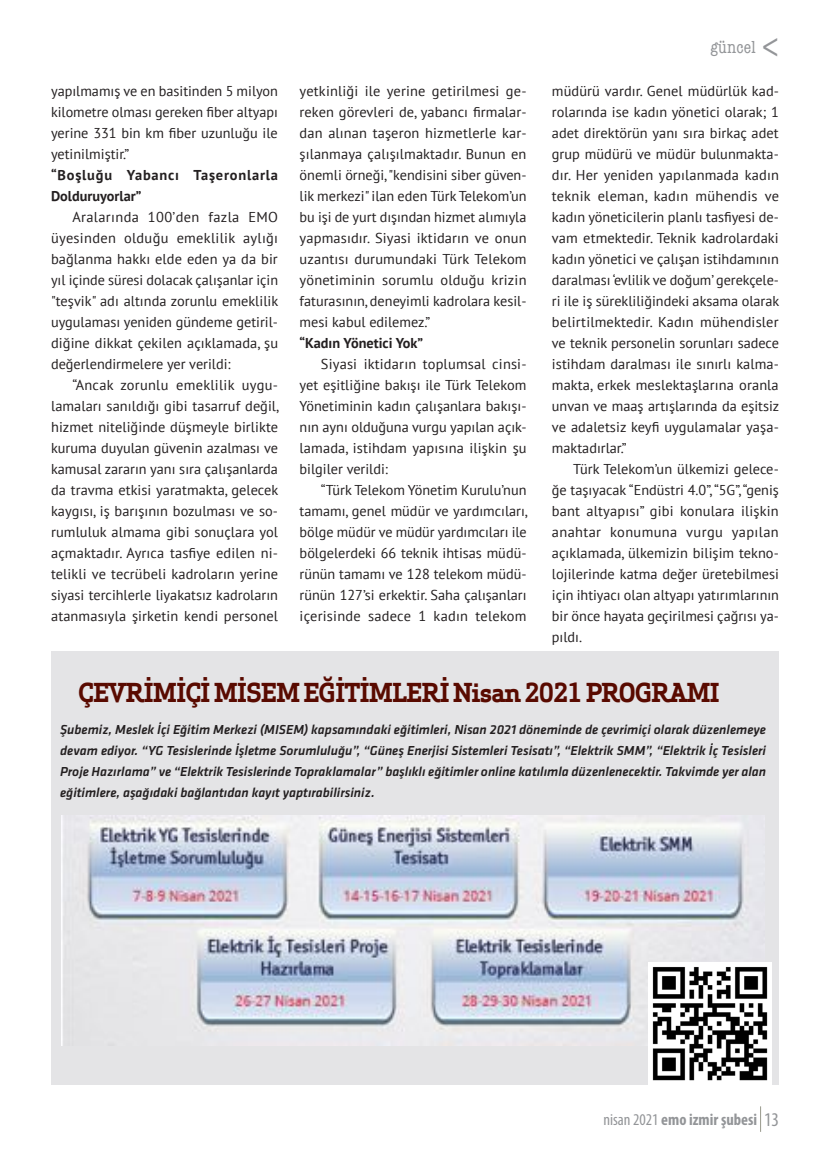
<style>
.page{position:relative;width:830px;height:1170px;background:#fff}
.page>*{position:absolute;margin:0;border:0;box-sizing:border-box;transform-origin:0 0}
.t1{font:700 25.5px "Apex Serif";letter-spacing:-.04em;color:#590a00}
.t2{font:condensed 18px "American Typewriter";letter-spacing:.01em;color:#939598}
.t3{font:700 condensed 16.5px "Myriad Pro";color:#939598}
.t4{font:14.25px/21px "PT Sans";color:#231f20;text-align:justify}
.t5{font:700 14.25px/21px "PT Sans";letter-spacing:.055em;color:#231f20}
.t6{font:700 14.25px "PT Sans";color:#231f20}
.t7{font:italic 500 13.5px/21px "Klavika";color:#231f20;text-align:justify}
.s1{font-weight:400}
.s2{font-weight:400;font-size:19.5px}
</style>
<div class="page">
<div style="left:51px;top:651px;width:727px;height:433px;background:#e4e4e6"></div>
<img style="left:61px;top:815px;width:702px;height:230px">
<img style="left:648px;top:962px;width:123px;height:122px">
<p class="t2" style="left:710px;top:37px;width:47px">güncel</p>
<p class="t4" style="left:299px;top:81px;width:228px">yetkinliği ile yerine getirilmesi ge&shy;reken görevleri de, yabancı firmalar&shy;dan alınan taşeron hizmetlerle kar&shy;şılanmaya çalışılmaktadır. Bunun en önemli örneği, "kendisini siber güven&shy;lik merkezi" ilan eden Türk Telekom’un bu işi de yurt dışından hizmet alımıyla yapmasıdır. Siyasi iktidarın ve onun uzantısı durumundaki Türk Telekom yönetiminin sorumlu olduğu krizin faturasının, deneyimli kadrolara kesil&shy;mesi kabul edilemez.”</p>
<p class="t6" style="left:299px;top:335px;width:125px">“Kadın Yönetici Yok”</p>
<p class="t4" style="left:299px;top:354px;width:228px;text-indent:21px">Siyasi iktidarın toplumsal cinsi&shy;yet eşitliğine bakışı ile Türk Telekom Yönetiminin kadın çalışanlara bakışı&shy;nın aynı olduğuna vurgu yapılan açık&shy;lamada, istihdam yapısına ilişkin şu bilgiler verildi:</p>
<p class="t4" style="left:299px;top:480px;width:229px;text-indent:21px">“Türk Telekom Yönetim Kurulu’nun tamamı, genel müdür ve yardımcıları, bölge müdür ve müdür yardımcıları ile bölgelerdeki 66 teknik ihtisas müdü&shy;rünün tamamı ve 128 telekom müdü&shy;rünün 127’si erkektir. Saha çalışanları içerisinde sadece 1 kadın telekom</p>
<p class="t4" style="left:551px;top:81px;width:229px">müdürü vardır. Genel müdürlük kad&shy;rolarında ise kadın yönetici olarak; 1 adet direktörün yanı sıra birkaç adet grup müdürü ve müdür bulunmakta&shy;dır. Her yeniden yapılanmada kadın teknik eleman, kadın mühendis ve kadın yöneticilerin planlı tasfiyesi de&shy;vam etmektedir. Teknik kadrolardaki kadın yönetici ve çalışan istihdamının daralması ‘evlilik ve doğum’ gerekçele&shy;ri ile iş sürekliliğindeki aksama olarak belirtilmektedir. Kadın mühendisler ve teknik personelin sorunları sadece istihdam daralması ile sınırlı kalma&shy;makta, erkek meslektaşlarına oranla unvan ve maaş artışlarında da eşitsiz ve adaletsiz keyfi uygulamalar yaşa&shy;maktadırlar.”</p>
<p class="t4" style="left:551px;top:459px;width:228px;text-indent:21px">Türk Telekom’un ülkemizi gelece&shy;ğe taşıyacak “Endüstri 4.0”, “5G”, “geniş bant altyapısı” gibi konulara ilişkin anahtar konumuna vurgu yapılan açıklamada, ülkemizin bilişim tekno&shy;lojilerinde katma değer üretebilmesi için ihtiyacı olan altyapı yatırımlarının bir önce hayata geçirilmesi çağrısı ya&shy;pıldı.</p>
<h1 class="t1" style="left:78px;top:677px;width:643px">ÇEVRİMİÇİ MİSEM EĞİTİMLERİ Nisan 2021 PROGRAMI</h1>
<p class="t7" style="left:60px;top:718px;width:707px">Şubemiz, Meslek İçi Eğitim Merkezi (MISEM) kapsamındaki eğitimleri, Nisan 2021 döneminde de çevrimiçi olarak düzenlemeye devam ediyor. “YG Tesislerinde İşletme Sorumluluğu”, “Güneş Enerjisi Sistemleri Tesisatı”, “Elektrik SMM”, “Elektrik İç Tesisleri Proje Hazırlama” ve “Elektrik Tesislerinde Topraklamalar” başlıklı eğitimler online katılımla düzenlenecektir. Takvimde yer alan eğitimlere, aşağıdaki bağlantıdan kayıt yaptırabilirsiniz.</p>
<p class="t4" style="left:51px;top:81px;width:228px">yapılmamış ve en basitinden 5 milyon kilometre olması gereken fiber altyapı yerine 331 bin km fiber uzunluğu ile yetinilmiştir.”</p>
<p class="t5" style="left:51px;top:165px;width:228px">“Boşluğu Yabancı Taşeronlarla<br>Dolduruyorlar”</p>
<p class="t4" style="left:51px;top:207px;width:229px;text-indent:21px">Aralarında 100’den fazla EMO üyesinden olduğu emeklilik aylığı bağlanma hakkı elde eden ya da bir yıl içinde süresi dolacak çalışanlar için "teşvik" adı altında zorunlu emeklilik uygulaması yeniden gündeme getiril&shy;diğine dikkat çekilen açıklamada, şu değerlendirmelere yer verildi:</p>
<p class="t4" style="left:51px;top:375px;width:229px;text-indent:21px">“Ancak zorunlu emeklilik uygu&shy;lamaları sanıldığı gibi tasarruf değil, hizmet niteliğinde düşmeyle birlikte kuruma duyulan güvenin azalması ve kamusal zararın yanı sıra çalışanlarda da travma etkisi yaratmakta, gelecek kaygısı, iş barışının bozulması ve so&shy;rumluluk almama gibi sonuçlara yol açmaktadır. Ayrıca tasfiye edilen ni&shy;telikli ve tecrübeli kadroların yerine siyasi tercihlerle liyakatsız kadroların atanmasıyla şirketin kendi personel</p>
<p class="t3" style="left:603px;top:1109px;width:177px"><span class="s1">nisan 2021</span> emo izmir şubesi <span class="s2">13</span></p>
</div>
